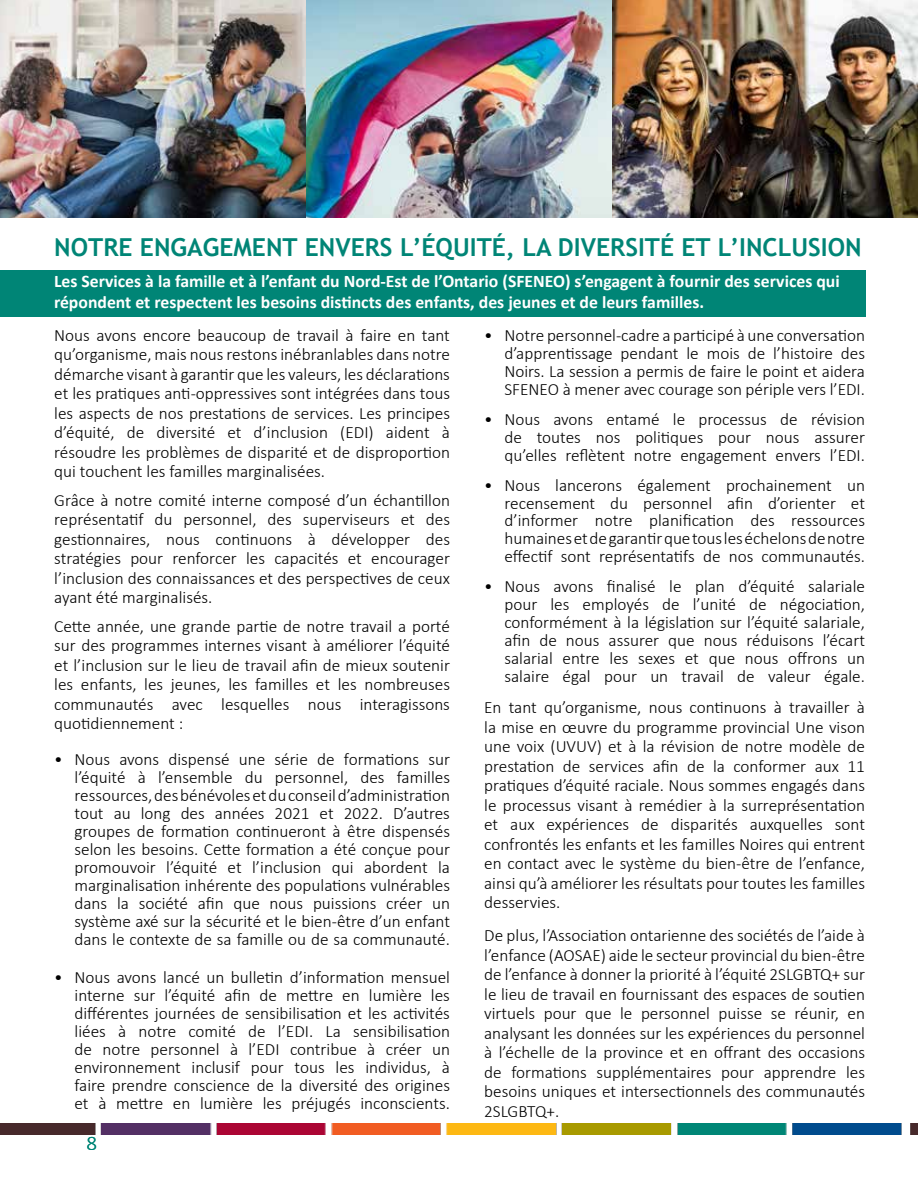
<style>
.page{position:relative;width:918px;height:1188px;background:#fff}
.page>*{position:absolute;margin:0;border:0;box-sizing:border-box;transform-origin:0 0}
.t1{font:700 24.75px "Trebuchet MS";color:#008576}
.t2{font:300 21px "Calibri";color:#008576}
.t3{font:700 17.7px/21px "Calibri";color:#fff}
.t4{font:300 17.25px/19.5px "Calibri";color:#000;text-align:justify}
</style>
<div class="page">
<div style="left:0;top:270px;width:865px;height:46px;background:#008576"></div>
<img style="left:0;top:0;width:918px;height:218px">
<img style="left:0;top:1124px;width:918px;height:10px">
<h1 class="t1" style="left:54px;top:232px;width:809px">NOTRE ENGAGEMENT ENVERS L’ÉQUITÉ, LA DIVERSITÉ ET L’INCLUSION</h1>
<p class="t3" style="left:54px;top:271px;width:787px">Les Services à la famille et à l’enfant du Nord-Est de l’Ontario (SFENEO) s’engagent à fournir des services qui répondent et respectent les besoins distincts des enfants, des jeunes et de leurs familles.</p>
<p class="t4" style="left:54px;top:325px;width:397px">Nous avons encore beaucoup de travail à faire en tant qu’organisme, mais nous restons inébranlables dans notre démarche visant à garantir que les valeurs, les déclarations et les pratiques anti-oppressives sont intégrées dans tous les aspects de nos prestations de services. Les principes d’équité, de diversité et d’inclusion (EDI) aident à résoudre les problèmes de disparité et de disproportion qui touchent les familles marginalisées.</p>
<p class="t4" style="left:54px;top:490px;width:397px">Grâce à notre comité interne composé d’un échantillon représentatif du personnel, des superviseurs et des gestionnaires, nous continuons à développer des stratégies pour renforcer les capacités et encourager l’inclusion des connaissances et des perspectives de ceux ayant été marginalisés.</p>
<p class="t4" style="left:54px;top:616px;width:397px">Cette année, une grande partie de notre travail a porté sur des programmes internes visant à améliorer l’équité et l’inclusion sur le lieu de travail afin de mieux soutenir les enfants, les jeunes, les familles et les nombreuses communautés avec lesquelles nous interagissons quotidiennement :</p>
<p class="t4" style="left:75px;top:750px;width:377px;line-height:18px;text-indent:-20px">• Nous avons dispensé une série de formations sur l’équité à l’ensemble du personnel, des familles ressources, des bénévoles et du conseil d’administration tout au long des années 2021 et 2022. D’autres groupes de formation continueront à être dispensés selon les besoins. Cette formation a été conçue pour promouvoir l’équité et l’inclusion qui abordent la marginalisation inhérente des populations vulnérables dans la société afin que nous puissions créer un système axé sur la sécurité et le bien-être d’un enfant dans le contexte de sa famille ou de sa communauté.</p>
<p class="t4" style="left:75px;top:968px;width:377px;line-height:18px;text-indent:-20px">• Nous avons lancé un bulletin d’information mensuel interne sur l’équité afin de mettre en lumière les différentes journées de sensibilisation et les activités liées à notre comité de l’EDI. La sensibilisation de notre personnel à l’EDI contribue à créer un environnement inclusif pour tous les individus, à faire prendre conscience de la diversité des origines et à mettre en lumière les préjugés inconscients.</p>
<p class="t4" style="left:504px;top:326px;width:362px;line-height:18px;text-indent:-20px">• Notre personnel-cadre a participé à une conversation d’apprentissage pendant le mois de l’histoire des Noirs. La session a permis de faire le point et aidera SFENEO à mener avec courage son périple vers l’EDI.</p>
<p class="t4" style="left:504px;top:410px;width:362px;line-height:18px;text-indent:-20px">• Nous avons entamé le processus de révision de toutes nos politiques pour nous assurer qu’elles reflètent notre engagement envers l’EDI.</p>
<p class="t4" style="left:504px;top:476px;width:362px;line-height:18px;text-indent:-20px">• Nous lancerons également prochainement un recensement du personnel afin d’orienter et d’informer notre planification des ressources humaines et de garantir que tous les échelons de notre effectif sont représentatifs de nos communautés.</p>
<p class="t4" style="left:504px;top:578px;width:362px;line-height:18px;text-indent:-20px">• Nous avons finalisé le plan d’équité salariale pour les employés de l’unité de négociation, conformément à la législation sur l’équité salariale, afin de nous assurer que nous réduisons l’écart salarial entre les sexes et que nous offrons un salaire égal pour un travail de valeur égale.</p>
<p class="t4" style="left:484px;top:698px;width:382px">En tant qu’organisme, nous continuons à travailler à la mise en œuvre du programme provincial Une vison une voix (UVUV) et à la révision de notre modèle de prestation de services afin de la conformer aux 11 pratiques d’équité raciale. Nous sommes engagés dans le processus visant à remédier à la surreprésentation et aux expériences de disparités auxquelles sont confrontés les enfants et les familles Noires qui entrent en contact avec le système du bien-être de l’enfance, ainsi qu’à améliorer les résultats pour toutes les familles desservies.</p>
<p class="t4" style="left:484px;top:925px;width:382px">De plus, l’Association ontarienne des sociétés de l’aide à l’enfance (AOSAE) aide le secteur provincial du bien-être de l’enfance à donner la priorité à l’équité 2SLGBTQ+ sur le lieu de travail en fournissant des espaces de soutien virtuels pour que le personnel puisse se réunir, en analysant les données sur les expériences du personnel à l’échelle de la province et en offrant des occasions de formations supplémentaires pour apprendre les besoins uniques et intersectionnels des communautés 2SLGBTQ+.</p>
<p class="t2" style="left:86px;top:1130px;width:12px">8</p>
</div>
